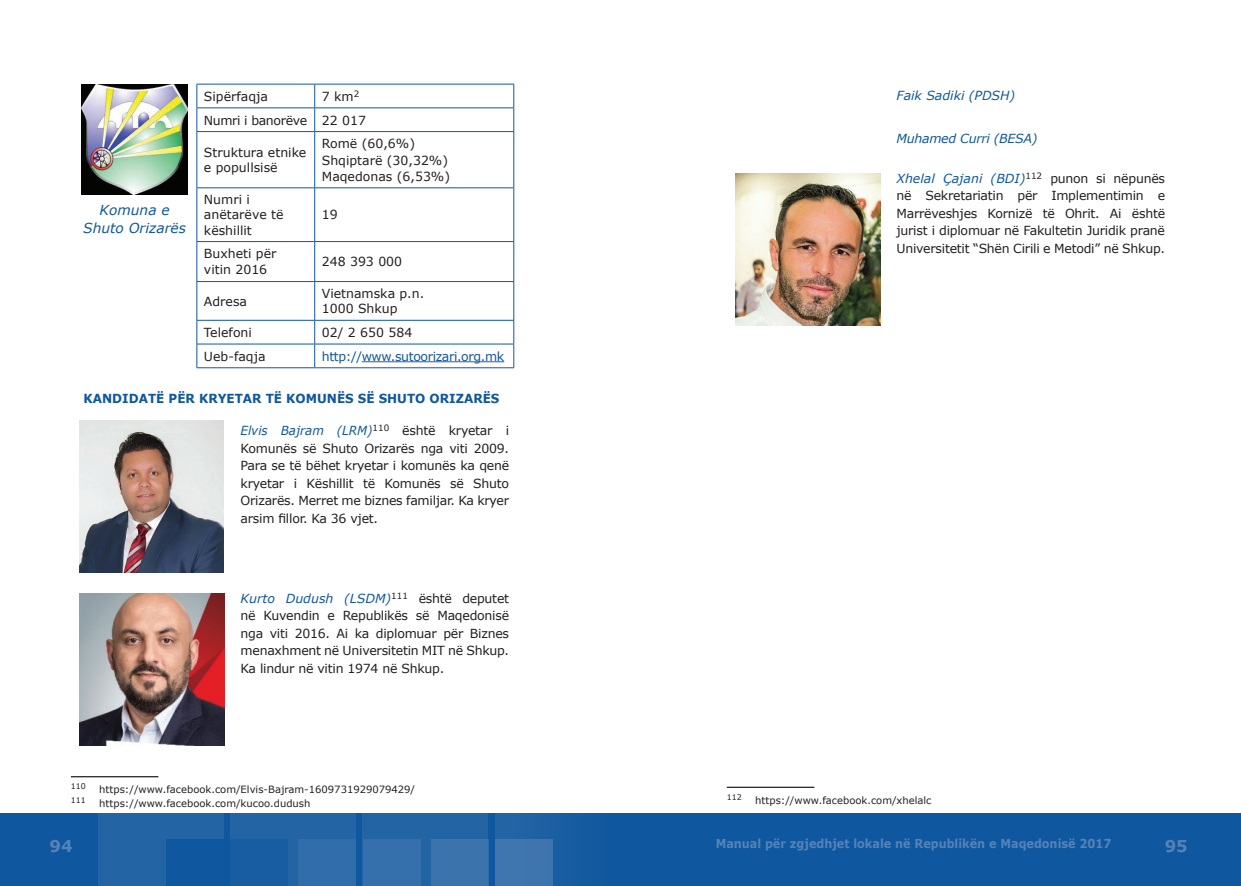
<style>
.page{position:relative;width:1241px;height:886px;background:#fff}
.page>*{position:absolute;margin:0;border:0;box-sizing:border-box;transform-origin:0 0}
.t1{font:700 16.25px "Verdana";color:#5483b7}
.t2{font:italic 13.75px/18.8px "Verdana";color:#0f579e;text-align:center}
.t3{font:12.5px/17.5px "Verdana";letter-spacing:-.01em;color:#231f20}
.t4{font:700 12.5px "Verdana";color:#0f579e;scale:.96 1}
.t5{font:12.5px "Verdana";letter-spacing:-.03em;color:#0f579e}
.t6{font:12.5px/23.8px "Verdana";letter-spacing:-.03em;color:#231f20}
.t7{font:italic 12.5px "Verdana";letter-spacing:-.02em;color:#0f579e}
.t8{font:italic 12.5px "Verdana";color:#0f579e}
.t9{font:700 12.38px "Verdana";color:#5483b7;scale:.91 1}
.t10{font:10px "Verdana";color:#231f20}
.t11{font:7.88px "Verdana";color:#231f20}
.s1{font-style:italic;color:#0f579e}
</style>
<div class="page">
<div style="left:620px;top:813px;width:620px;height:73px;background:#0f579e"></div>
<div style="left:0;top:813px;width:620px;height:73px;background:#0f579e"></div>
<div style="left:98px;top:813px;width:125px;height:73px;background:#2364a5"></div>
<div style="left:230px;top:813px;width:126px;height:73px;background:#2364a5"></div>
<div style="left:363px;top:813px;width:125px;height:73px;background:#2364a5"></div>
<div style="left:495px;top:813px;width:125px;height:73px;background:#175ca1"></div>
<div style="left:230px;top:839px;width:58px;height:47px;background:#185ca1"></div>
<div style="left:166px;top:839px;width:58px;height:47px;background:#0f579e"></div>
<div style="left:298px;top:839px;width:58px;height:47px;background:#316daa"></div>
<div style="left:431px;top:839px;width:57px;height:47px;background:#3b73ad"></div>
<div style="left:495px;top:839px;width:58px;height:47px;background:#3f76af"></div>
<div style="left:363px;top:839px;width:57px;height:47px;background:#3670ac"></div>
<hr style="left:196px;top:84px;width:119px;height:1px;background:#0f579e">
<hr style="left:315px;top:84px;width:199px;height:1px;background:#0f579e">
<hr style="left:196px;top:108px;width:119px;height:1px;background:#0f579e">
<svg style="left:196px;top:84px;width:1px;height:47px"></svg>
<hr style="left:315px;top:108px;width:199px;height:1px;background:#0f579e">
<svg style="left:314px;top:84px;width:1px;height:47px"></svg>
<svg style="left:513px;top:84px;width:1px;height:47px"></svg>
<hr style="left:196px;top:131px;width:119px;height:1px;background:#0f579e">
<hr style="left:196px;top:132px;width:1px;height:55px;background:#0f579e">
<hr style="left:315px;top:131px;width:199px;height:1px;background:#0f579e">
<hr style="left:314px;top:132px;width:1px;height:55px;background:#0f579e">
<hr style="left:513px;top:132px;width:1px;height:55px;background:#0f579e">
<hr style="left:196px;top:187px;width:119px;height:1px;background:#0f579e">
<hr style="left:196px;top:188px;width:1px;height:53px;background:#0f579e">
<hr style="left:315px;top:187px;width:199px;height:1px;background:#0f579e">
<hr style="left:314px;top:188px;width:1px;height:53px;background:#0f579e">
<hr style="left:513px;top:188px;width:1px;height:53px;background:#0f579e">
<hr style="left:196px;top:241px;width:119px;height:1px;background:#0f579e">
<hr style="left:196px;top:242px;width:1px;height:39px;background:#0f579e">
<hr style="left:315px;top:241px;width:199px;height:1px;background:#0f579e">
<hr style="left:314px;top:242px;width:1px;height:39px;background:#0f579e">
<hr style="left:513px;top:242px;width:1px;height:39px;background:#0f579e">
<hr style="left:196px;top:281px;width:119px;height:1px;background:#0f579e">
<hr style="left:196px;top:282px;width:1px;height:38px;background:#0f579e">
<hr style="left:315px;top:281px;width:199px;height:1px;background:#0f579e">
<hr style="left:314px;top:282px;width:1px;height:38px;background:#0f579e">
<hr style="left:513px;top:282px;width:1px;height:38px;background:#0f579e">
<hr style="left:196px;top:320px;width:119px;height:1px;background:#0f579e">
<hr style="left:315px;top:320px;width:199px;height:1px;background:#0f579e">
<hr style="left:196px;top:344px;width:119px;height:1px;background:#0f579e">
<svg style="left:196px;top:321px;width:1px;height:46px"></svg>
<hr style="left:315px;top:344px;width:199px;height:1px;background:#0f579e">
<svg style="left:314px;top:321px;width:1px;height:46px"></svg>
<svg style="left:513px;top:321px;width:1px;height:46px"></svg>
<hr style="left:196px;top:367px;width:119px;height:1px;background:#0f579e">
<hr style="left:315px;top:367px;width:199px;height:1px;background:#0f579e">
<img style="left:81px;top:84px;width:107px;height:111px">
<hr style="left:362px;top:361px;width:142px;height:1px;background:#3853a3">
<img style="left:79px;top:420px;width:145px;height:153px">
<img style="left:79px;top:593px;width:146px;height:153px">
<img style="left:735px;top:173px;width:145px;height:153px">
<hr style="left:726px;top:787px;width:88px;height:1px;background:#231f20">
<hr style="left:71px;top:776px;width:87px;height:1px;background:#231f20">
<p class="t2" style="left:83px;top:200px;width:104px">Komuna e<br>Shuto Orizarës</p>
<p class="t6" style="left:204px;top:84px;width:163px;text-indent:118px">7 km<sup>2<br></sup>Numri i banorëve 22 017</p>
<p class="t3" style="left:204px;top:145px;width:104px;line-height:15px">Struktura etnike e popullsisë</p>
<p class="t3" style="left:322px;top:135px;width:130px;line-height:16.2px">Romë (60,6%)<br>Shqiptarë (30,32%)<br>Maqedonas (6,53%)</p>
<p class="t3" style="left:204px;top:192px;width:81px;line-height:15px">Numri i anëtarëve të këshillit</p>
<p class="t3" style="left:204px;top:87px;width:66px">Sipërfaqja</p>
<p class="t3" style="left:322px;top:206px;width:17px">19</p>
<p class="t3" style="left:204px;top:245px;width:74px;line-height:16.2px">Buxheti për vitin 2016</p>
<p class="t3" style="left:322px;top:253px;width:82px">248 393 000</p>
<p class="t3" style="left:204px;top:292px;width:45px">Adresa</p>
<p class="t3" style="left:322px;top:286px;width:104px;line-height:15px">Vietnamska p.n.<br>1000 Shkup</p>
<p class="t3" style="left:204px;top:323px;width:50px">Telefoni</p>
<p class="t3" style="left:322px;top:323px;width:92px">02/ 2 650 584</p>
<p class="t3" style="left:204px;top:347px;width:63px">Ueb-faqja</p>
<p class="t5" style="left:322px;top:347px;width:184px">http://www.sutoorizari.org.mk</p>
<p class="t4" style="left:83px;top:389px;width:434px">KANDIDATË PËR KRYETAR TË KOMUNËS SË SH UTO ORIZARËS</p>
<p class="t3" style="left:240px;top:422px;width:270px;text-align:justify"><span class="s1">Elvis Bajram (LRM)</span><sup>110</sup> është kryetar i Komunës së Shuto Orizarës nga viti 2009.<br>Para se të bëhet kryetar i komunës ka qenë kryetar i Këshillit të Komunës së Shuto Orizarës. Merret me biznes familjar. Ka kryer arsim fillor. Ka 36 vjet.</p>
<p class="t3" style="left:240px;top:589px;width:270px;text-align:justify"><span class="s1">Kurto Dudush (LSDM)</span><sup>111</sup> është deputet në Kuvendin e Republikës së Maqedonisë nga viti 2016. Ai ka diplomuar për Biznes menaxhment në Universitetin MIT në Shkup.<br>Ka lindur në vitin 1974 në Shkup.</p>
<p class="t11" style="left:71px;top:781px;width:17px">110</p>
<p class="t10" style="left:99px;top:782px;width:317px">https://www.facebook.com/Elvis-Bajram-1609731929079429/</p>
<p class="t11" style="left:71px;top:794px;width:17px">111</p>
<p class="t10" style="left:99px;top:796px;width:213px">https://www.facebook.com/kucoo.dudush</p>
<p class="t8" style="left:896px;top:86px;width:120px">Faik Sadiki (PDSH)</p>
<p class="t7" style="left:896px;top:130px;width:142px">Muhamed Curri (BESA)</p>
<p class="t3" style="left:896px;top:169px;width:270px;text-align:justify"><span class="s1">Xhelal Çajani (BDI)</span><sup>112</sup> punon si nëpunës në Sekretariatin për Implementimin e Marrëveshjes Kornizë të Ohrit. Ai është jurist i diplomuar në Fakultetin Juridik pranë Universitetit “Shën Cirili e Metodi” në Shkup.</p>
<p class="t11" style="left:726px;top:791px;width:17px">112</p>
<p class="t10" style="left:755px;top:793px;width:178px">https://www.facebook.com/xhelalc</p>
<h1 class="t1" style="left:50px;top:834px;width:25px">94</h1>
<p class="t9" style="left:715px;top:835px;width:436px">Manual për zgjedhjet lokale në Republikën e Maqedonisë 2017</p>
<h1 class="t1" style="left:1164px;top:834px;width:25px">95</h1>
</div>
